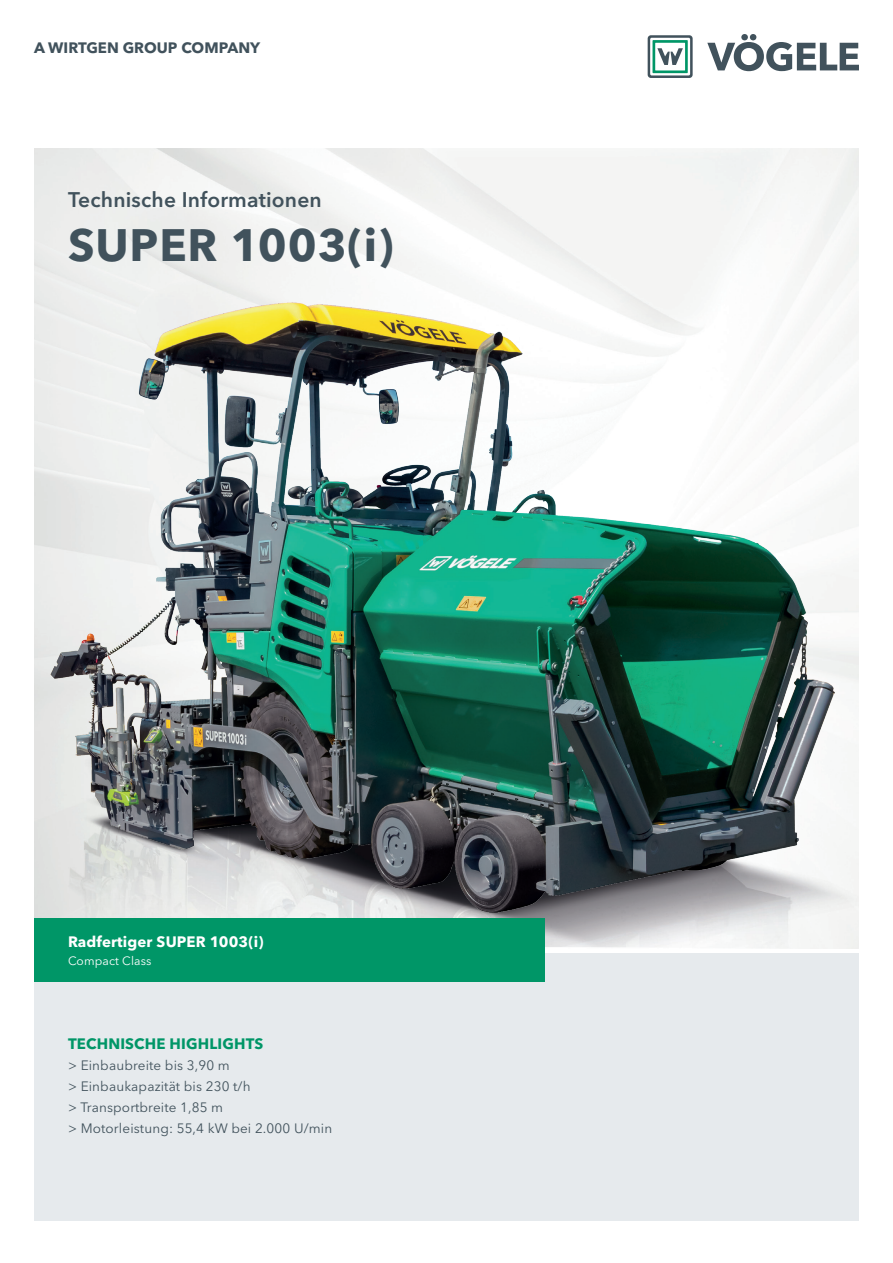
<style>
.page{position:relative;width:893px;height:1263px;background:#fff}
.page>*{position:absolute;margin:0;border:0;box-sizing:border-box;transform-origin:0 0}
.t1{font:700 45px "Avenir Next LT Pro";letter-spacing:.02em;color:#41525c}
.t2{font:600 21px "Avenir Next LT Pro";letter-spacing:.01em;color:#41525c}
.t3{font:700 15px "Avenir Next LT Pro";letter-spacing:.01em;color:#fff}
.t4{font:700 15px "Avenir Next LT Pro";color:#41525c}
.t5{font:700 15px "Avenir Next LT Pro";letter-spacing:.01em;color:#009667}
.t6{font:13.5px/21px "Avenir Next LT Pro";letter-spacing:.01em;color:#41525c}
.t7{font:12px "Avenir Next LT Pro";letter-spacing:.01em;color:#fff}
</style>
<div class="page">
<div style="left:34px;top:952px;width:825px;height:268px;background:#e6eaed"></div>
<svg style="left:707px;top:34px;width:152px;height:37px"></svg>
<svg style="left:648px;top:35px;width:45px;height:43px"></svg>
<img style="left:37px;top:149px;width:822px;height:799px">
<div style="left:34px;top:919px;width:510px;height:63px;background:#009667"></div>
<p class="t4" style="left:34px;top:39px;width:228px">A WIRTGEN GROUP COMPANY</p>
<h2 class="t2" style="left:68px;top:187px;width:255px">Technische Informationen</h2>
<h1 class="t1" style="left:68px;top:218px;width:327px">SUPER 1003(i)</h1>
<p class="t3" style="left:68px;top:933px;width:197px">Radfertiger SUPER 1003(i)</p>
<p class="t7" style="left:68px;top:954px;width:85px">Compact Class</p>
<p class="t5" style="left:68px;top:1034px;width:197px">TECHNISCHE HIGHLIGHTS</p>
<p class="t6" style="left:68px;top:1055px;width:266px">&gt; Einbaubreite bis 3,90 m<br>&gt; Einbaukapazität bis 230 t/h<br>&gt; Transportbreite 1,85 m<br>&gt; Motorleistung: 55,4 kW bei 2.000 U/min</p>
</div>
